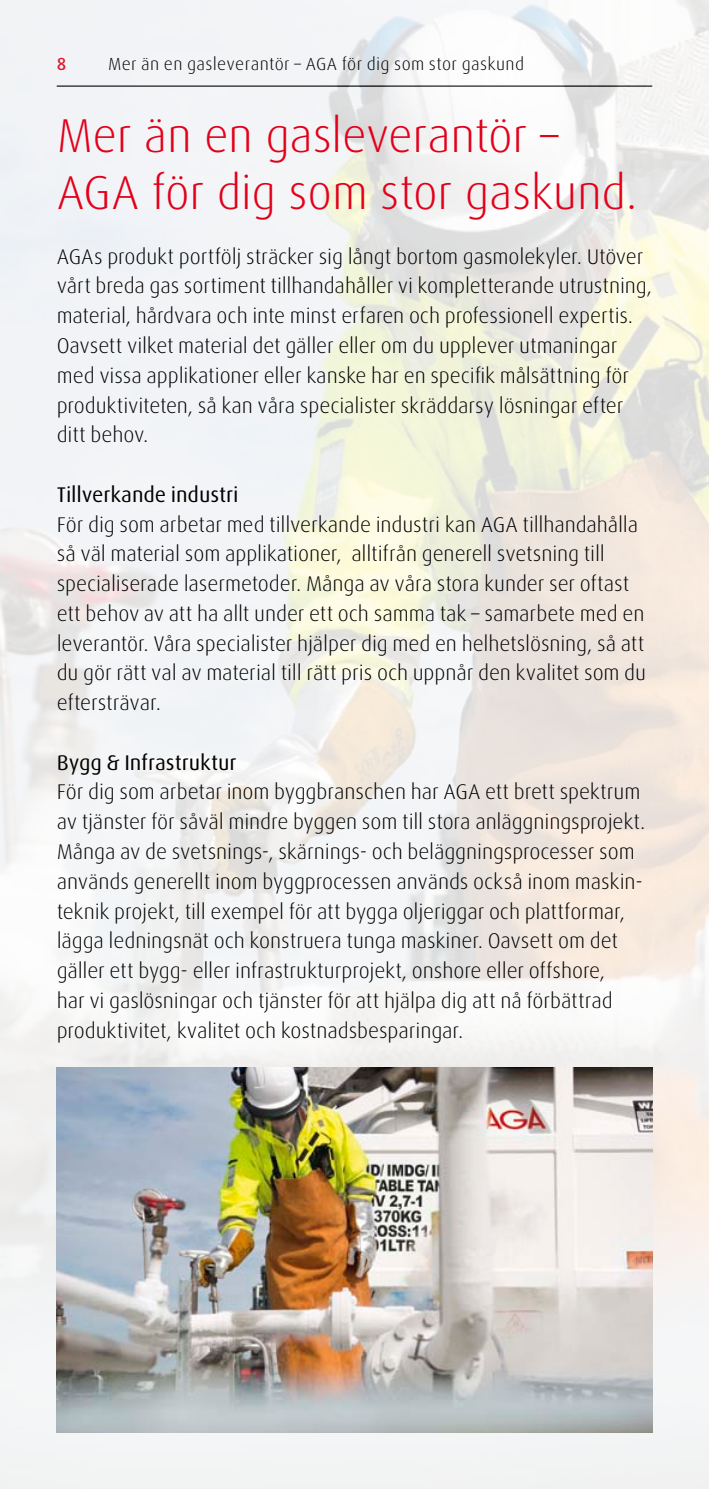
<style>
.page{position:relative;width:709px;height:1489px;background:#fff}
.page>*{position:absolute;margin:0;border:0;box-sizing:border-box;transform-origin:0 0}
.t1{font:300 47.5px/57px "Linde Dax Global";letter-spacing:-.01em;color:#e2001a}
.t2{font:300 21.25px/29.8px "Linde Dax Global";letter-spacing:-.01em;color:#000}
.t3{font:21.25px "Linde Dax Global";letter-spacing:-.005em;color:#000}
.t4{font:300 17.5px "Linde Dax Global";letter-spacing:.02em;color:#000}
.t5{font:500 17.5px "Linde Dax Global";color:#e2001a}
</style>
<div class="page">
<img style="left:0;top:0;width:709px;height:1488px">
<img style="left:57px;top:1067px;width:595px;height:364px">
<p class="t5" style="left:57px;top:54px;width:11px">8</p>
<p class="t4" style="left:108px;top:54px;width:417px">Mer än en gasleverantör – AGA för dig som stor gaskund</p>
<h1 class="t1" style="left:57px;top:107px;width:582px">Mer än en gasleverantör –<br>AGA för dig som stor gaskund.</h1>
<p class="t2" style="left:57px;top:241px;width:597px">AGAs produkt portfölj sträcker sig långt bortom gasmolekyler. Utöver vårt breda gas sortiment tillhandahåller vi kompletterande utrustning, material, hårdvara och inte minst erfaren och professionell expertis.<br>Oavsett vilket material det gäller eller om du upplever utmaningar med vissa applikationer eller kanske har en specifik målsättning för produktiviteten, så kan våra specialister skräddarsy lösningar efter ditt behov.</p>
<p class="t3" style="left:57px;top:482px;width:183px">Tillverkande industri</p>
<p class="t2" style="left:57px;top:509px;width:591px">För dig som arbetar med tillverkande industri kan AGA tillhandahålla så väl material som applikationer, alltifrån generell svetsning till specialiserade lasermetoder. Många av våra stora kunder ser oftast ett behov av att ha allt under ett och samma tak – samarbete med en leverantör. Våra specialister hjälper dig med en helhetslösning, så att du gör rätt val av material till rätt pris och uppnår den kvalitet som du eftersträvar.</p>
<p class="t3" style="left:57px;top:750px;width:181px">Bygg &amp; Infrastruktur</p>
<p class="t2" style="left:57px;top:777px;width:590px">För dig som arbetar inom byggbranschen har AGA ett brett spektrum av tjänster för såväl mindre byggen som till stora anläggningsprojekt.<br>Många av de svetsnings-, skärnings- och beläggningsprocesser som används generellt inom byggprocessen används också inom maskin&shy;teknik projekt, till exempel för att bygga oljeriggar och plattformar, lägga ledningsnät och konstruera tunga maskiner. Oavsett om det gäller ett bygg- eller infrastrukturprojekt, onshore eller offshore,<br>har vi gaslösningar och tjänster för att hjälpa dig att nå förbättrad produktivitet, kvalitet och kostnadsbesparingar.</p>
</div>
